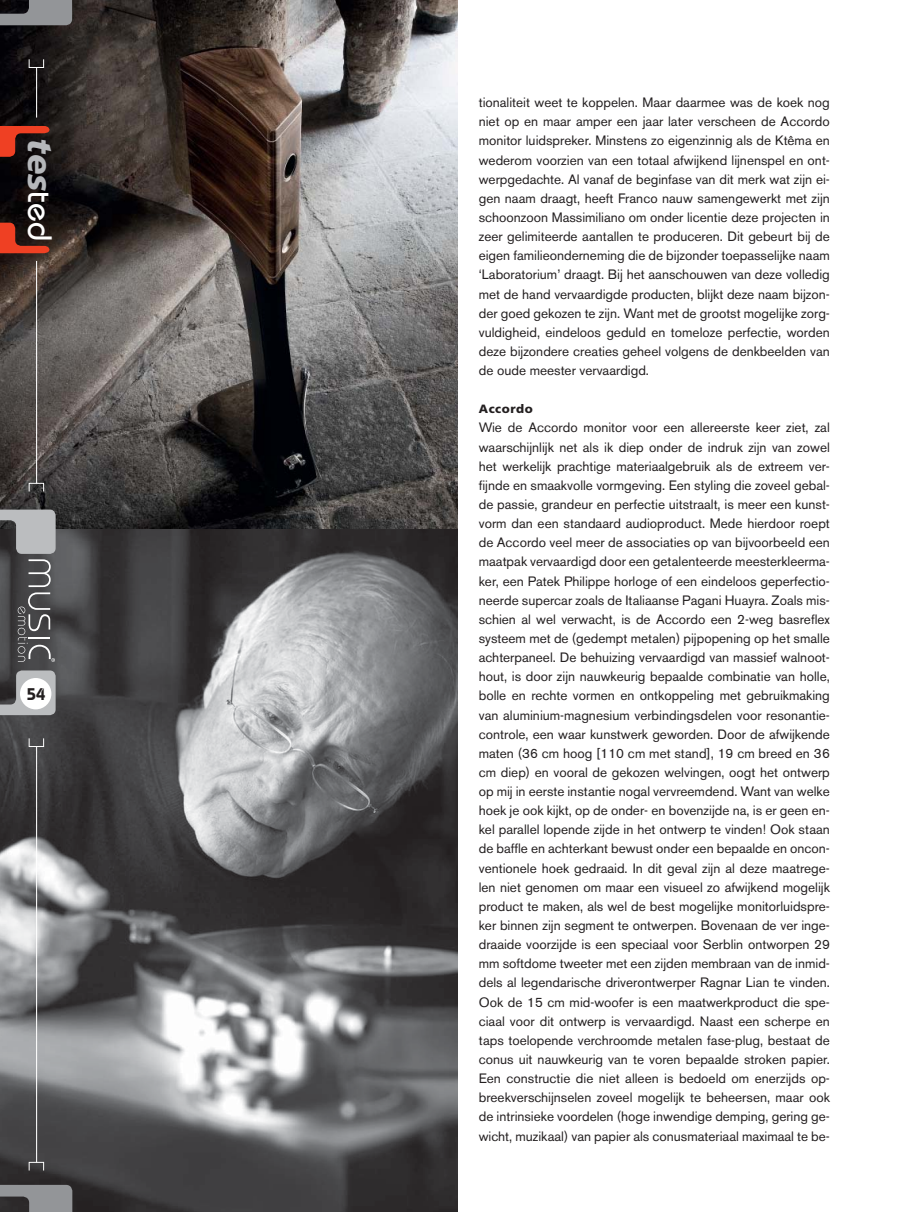
<style>
.page{position:relative;width:915px;height:1212px;background:#fff}
.page>*{position:absolute;margin:0;border:0;box-sizing:border-box;transform-origin:0 0}
.t1{font:italic 900 33.9px "Frutiger";color:#b6b8bb}
.t2{font:600 16.95px "Bauhaus";color:#231f20}
.t3{font:13.5px/19.2px "Akzidenz Grotesk BE";color:#231f20;text-align:justify}
.t4{font:900 12px "Frutiger";letter-spacing:.05em;color:#231f20}
.s1{font-family:"Bauhaus";font-weight:500;font-style:normal;color:#fff}
</style>
<div class="page">
<img style="left:0;top:0;width:457px;height:1212px">
<svg style="left:0;top:0;width:72px;height:25px;background:#747679"></svg>
<svg style="left:0;top:670px;width:56px;height:45px;background:#8e8f91"></svg>
<svg style="left:0;top:1185px;width:72px;height:27px;background:#7b7c7f"></svg>
<hr style="left:36px;top:67px;width:1px;height:51px;background:#fff">
<div style="left:29px;top:59px;width:15px;height:9px;border:1px solid #fff"></div>
<hr style="left:36px;top:746px;width:1px;height:416px;background:#fff">
<div style="left:29px;top:738px;width:15px;height:9px;border:1px solid #fff"></div>
<div style="left:29px;top:1162px;width:15px;height:9px;border:1px solid #fff"></div>
<div style="left:20px;top:678px;width:31px;height:31px;background:#fff;border-radius:50%"></div>
<div style="left:29px;top:483px;width:15px;height:9px;border:1px solid #fff"></div>
<hr style="left:36px;top:261px;width:1px;height:222px;background:#fff">
<svg style="left:0;top:223px;width:49px;height:30px"></svg>
<svg style="left:0;top:126px;width:49px;height:31px;background:#792518"></svg>
<svg style="left:0;top:510px;width:56px;height:152px;background:#6a6a6c"></svg>
<h1 class="t1" style="left:54px;top:138px;width:104px;rotate:90deg">tes<span class="s1">ted</span></h1>
<p class="t2" style="left:27px;top:688px;width:20px">54</p>
<p class="t3" style="left:478px;top:94px;width:352px">tionaliteit weet te koppelen. Maar daarmee was de koek nog niet op en maar amper een jaar later verscheen de Accordo monitor luidspreker. Minstens zo eigenzinnig als de Ktêma en wederom voorzien van een totaal afwijkend lijnenspel en ont&shy;werpgedachte. Al vanaf de beginfase van dit merk wat zijn ei&shy;gen naam draagt, heeft Franco nauw samengewerkt met zijn schoonzoon Massimiliano om onder licentie deze projecten in zeer gelimiteerde aantallen te produceren. Dit gebeurt bij de eigen familieonderneming die de bijzonder toepasselijke naam ‘Laboratorium’ draagt. Bij het aanschouwen van deze volledig met de hand vervaardigde producten, blijkt deze naam bijzon&shy;der goed gekozen te zijn. Want met de grootst mogelijke zorg&shy;vuldigheid, eindeloos geduld en tomeloze perfectie, worden deze bijzondere creaties geheel volgens de denkbeelden van de oude meester vervaardigd.</p>
<p class="t4" style="left:478px;top:404px;width:56px">Accordo</p>
<p class="t3" style="left:478px;top:420px;width:352px">Wie de Accordo monitor voor een allereerste keer ziet, zal waarschijnlijk net als ik diep onder de indruk zijn van zowel het werkelijk prachtige materiaalgebruik als de extreem ver&shy;fijnde en smaakvolle vormgeving. Een styling die zoveel gebal&shy;de passie, grandeur en perfectie uitstraalt, is meer een kunst&shy;vorm dan een standaard audioproduct. Mede hierdoor roept de Accordo veel meer de associaties op van bijvoorbeeld een maatpak vervaardigd door een getalenteerde meesterkleerma&shy;ker, een Patek Philippe horloge of een eindeloos geperfectio&shy;neerde supercar zoals de Italiaanse Pagani Huayra. Zoals mis&shy;schien al wel verwacht, is de Accordo een 2-weg basreflex systeem met de (gedempt metalen) pijpopening op het smalle achterpaneel. De behuizing vervaardigd van massief walnoot&shy;hout, is door zijn nauwkeurig bepaalde combinatie van holle, bolle en rechte vormen en ontkoppeling met gebruikmaking van aluminium-magnesium verbindingsdelen voor resonantie&shy;controle, een waar kunstwerk geworden. Door de afwijkende maten (36 cm hoog [110 cm met stand], 19 cm breed en 36 cm diep) en vooral de gekozen welvingen, oogt het ontwerp op mij in eerste instantie nogal vervreemdend. Want van welke hoek je ook kijkt, op de onder- en bovenzijde na, is er geen en&shy;kel parallel lopende zijde in het ontwerp te vinden! Ook staan de baffle en achterkant bewust onder een bepaalde en oncon&shy;ventionele hoek gedraaid. In dit geval zijn al deze maatrege&shy;len niet genomen om maar een visueel zo afwijkend mogelijk product te maken, als wel de best mogelijke monitorluidspre&shy;ker binnen zijn segment te ontwerpen. Bovenaan de ver inge&shy;draaide voorzijde is een speciaal voor Serblin ontworpen 29 mm softdome tweeter met een zijden membraan van de inmid&shy;dels al legendarische driverontwerper Ragnar Lian te vinden.<br>Ook de 15 cm mid-woofer is een maatwerkproduct die spe&shy;ciaal voor dit ontwerp is vervaardigd. Naast een scherpe en taps toelopende verchroomde metalen fase-plug, bestaat de conus uit nauwkeurig van te voren bepaalde stroken papier.<br>Een constructie die niet alleen is bedoeld om enerzijds op&shy;breekverschijnselen zoveel mogelijk te beheersen, maar ook de intrinsieke voordelen (hoge inwendige demping, gering ge&shy;wicht, muzikaal) van papier als conusmateriaal maximaal te be-</p>
</div>
